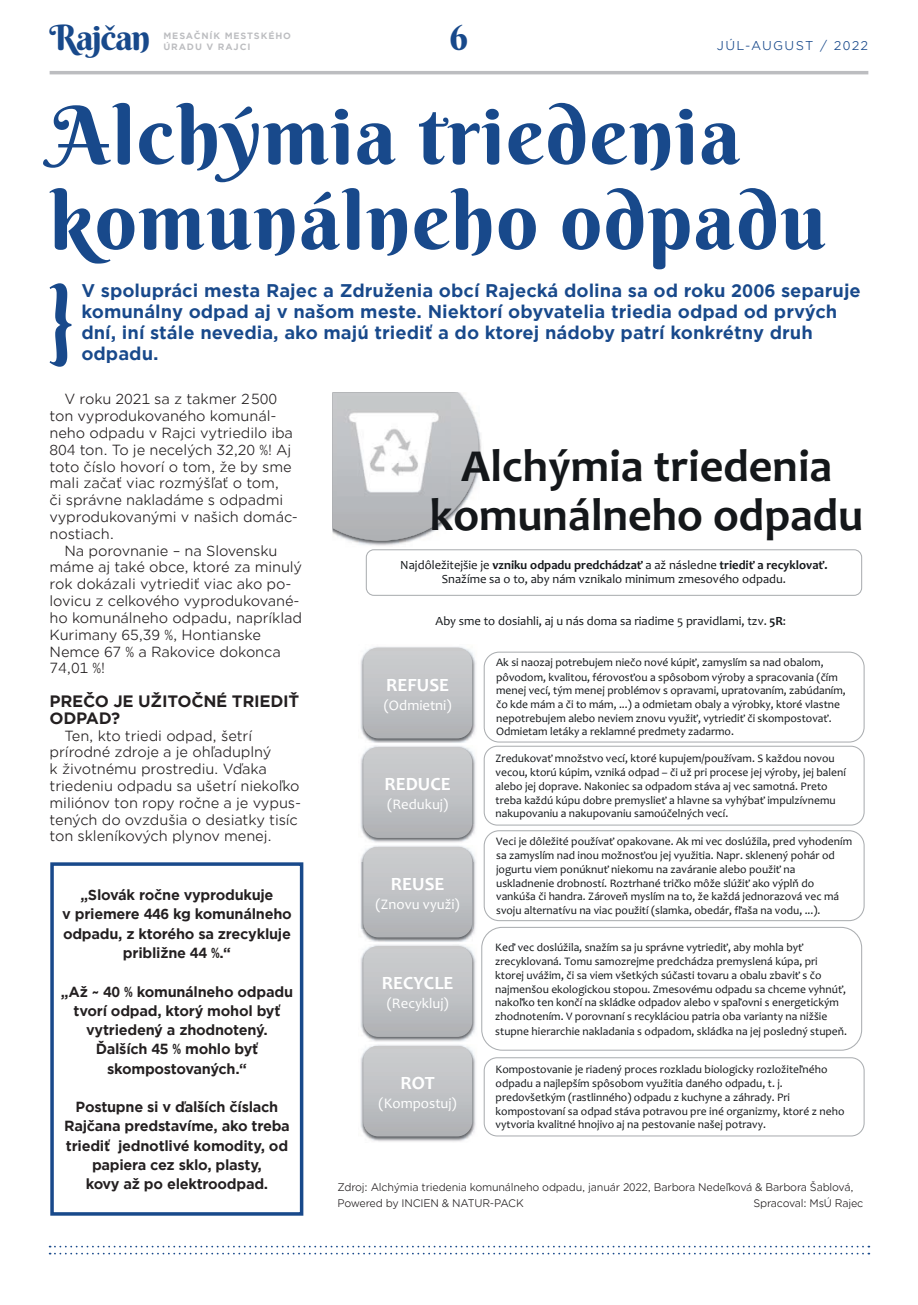
<style>
.page{position:relative;width:918px;height:1305px;background:#fff}
.page>*{position:absolute;margin:0;border:0;box-sizing:border-box;transform-origin:0 0}
.t1{font:80.5px/85.2px "Berkshire Swash";letter-spacing:.02em;color:#18498b}
.t2{font:700 46.2px/49.4px "Candara";color:#14171a;text-align:center}
.t3{font:35px "Berkshire Swash";letter-spacing:-.04em;color:#18498b}
.t4{font:700 18.9px "Candara";color:#fff}
.t5{font:700 17.5px/21px "Gotham Office";color:#18498b}
.t6{font:700 15.75px/16.8px "Gotham Office";letter-spacing:-.02em;color:#231f20}
.t7{font:14.7px "Candara";color:#fff}
.t8{font:14px/16.8px "Gotham Office";letter-spacing:-.01em;color:#231f20}
.t9{font:700 14px/19.2px "Gotham Office";letter-spacing:-.02em;color:#231f20;text-align:center}
.t10{font:12.6px/13.7px "Candara";color:#14171a;text-align:center}
.t11{font:12.25px "Gotham Office";letter-spacing:.1em;color:#18498b}
.t12{font:11.55px/14px "Candara";color:#14171a}
.t13{font:10.5px/15.8px "Gotham Office";letter-spacing:-.02em;color:#231f20}
.t14{font:700 8.75px/10.5px "Gotham Office";letter-spacing:.1em;color:#bcbdc0}
.s1{font-weight:700}
</style>
<div class="page">
<div style="left:50px;top:862px;width:253px;height:353px;border:4px solid #18498b"></div>
<hr style="left:50px;top:71px;width:818px;height:3px;background:#bcbdc0">
<svg style="left:50px;top:1245px;width:819px;height:9px"></svg>
<div style="left:366px;top:549px;width:496px;height:47px;border:1px solid #abaeb1;border-radius:8px"></div>
<img style="left:360px;top:652px;width:116px;height:290px">
<svg style="left:363px;top:647px;width:109px;height:91px;background:#bfc1c4"></svg>
<div style="left:484px;top:651px;width:380px;height:91px;border:1px solid #abaeb1;border-radius:15px"></div>
<div style="left:484px;top:746px;width:380px;height:79px;border:1px solid #abaeb1;border-radius:13px"></div>
<div style="left:484px;top:830px;width:380px;height:91px;border:1px solid #abaeb1;border-radius:15px"></div>
<div style="left:481px;top:927px;width:381px;height:123px;border:1px solid #abaeb1;border-radius:20px"></div>
<div style="left:484px;top:1057px;width:380px;height:79px;border:1px solid #abaeb1;border-radius:13px"></div>
<img style="left:360px;top:744px;width:116px;height:1px">
<svg style="left:363px;top:747px;width:109px;height:91px;background:#bfc1c3"></svg>
<img style="left:360px;top:843px;width:116px;height:1px">
<svg style="left:363px;top:846px;width:109px;height:91px;background:#bfc1c4"></svg>
<img style="left:360px;top:944px;width:116px;height:198px">
<svg style="left:363px;top:946px;width:109px;height:91px;background:#bfc1c3"></svg>
<img style="left:360px;top:1042px;width:116px;height:1px">
<svg style="left:363px;top:1045px;width:109px;height:91px;background:#bfc1c4"></svg>
<img style="left:347px;top:432px;width:135px;height:114px">
<svg style="left:332px;top:392px;width:147px;height:148px"></svg>
<img style="left:338px;top:396px;width:112px;height:112px">
<svg style="left:50px;top:283px;width:21px;height:84px"></svg>
<h3 class="t3" style="left:50px;top:15px;width:102px">Rajčan</h3>
<h3 class="t3" style="left:449px;top:15px;width:20px">6</h3>
<p class="t14" style="left:163px;top:31px;width:129px">MESAČNÍK MESTSKÉHO<br>ÚRADU V RAJCI</p>
<p class="t11" style="left:717px;top:37px;width:153px">JÚL-AUGUST / 2022</p>
<h1 class="t1" style="left:50px;top:93px;width:778px">Alchýmia triedenia komunálneho odpadu</h1>
<p class="t5" style="left:81px;top:280px;width:781px">V spolupráci mesta Rajec a Združenia obcí Rajecká dolina sa od roku 2006 separuje komunálny odpad aj v našom meste. Niektorí obyvatelia triedia odpad od prvých dní, iní stále nevedia, ako majú triediť a do ktorej nádoby patrí konkrétny druh odpadu.</p>
<p class="t8" style="left:50px;top:390px;width:250px;text-indent:15px">V roku 2021 sa z takmer 2 500 ton vyprodukovaného komunál&shy;neho odpadu v Rajci vytriedilo iba<br>804 ton. To je necelých 32,20 %! Aj toto číslo hovorí o tom, že by sme mali začať viac rozmýšľať o tom,<br>či správne nakladáme s odpadmi vyprodukovanými v našich domác&shy;nostiach.</p>
<p class="t8" style="left:50px;top:542px;width:254px;text-indent:15px">Na porovnanie – na Slovensku máme aj také obce, ktoré za minulý rok dokázali vytriediť viac ako po&shy;lovicu z celkového vyprodukované&shy;ho komunálneho odpadu, napríklad<br>Kurimany 65,39 %, Hontianske<br>Nemce 67 % a Rakovice dokonca<br>74,01 %!</p>
<h3 class="t6" style="left:50px;top:692px;width:251px">PREČO JE UŽITOČNÉ TRIEDIŤ<br>ODPAD?</h3>
<p class="t8" style="left:50px;top:726px;width:253px;text-indent:15px">Ten, kto triedi odpad, šetrí prírodné zdroje a je ohľaduplný<br>k životnému prostrediu. Vďaka triedeniu odpadu sa ušetrí niekoľko miliónov ton ropy ročne a je vypus&shy;tených do ovzdušia o desiatky tisíc ton skleníkových plynov menej.</p>
<p class="t9" style="left:62px;top:885px;width:231px">„Slovák ročne vyprodukuje<br>v priemere 446 kg komunálneho odpadu, z ktorého sa zrecykluje približne 44 %.“</p>
<p class="t9" style="left:61px;top:981px;width:234px">„Až ~ 40 % komunálneho odpadu tvorí odpad, ktorý mohol byť vytriedený a zhodnotený.<br>Ďalších 45 % mohlo byť skompostovaných.“</p>
<p class="t9" style="left:64px;top:1097px;width:227px">Postupne si v ďalších číslach<br>Rajčana predstavíme, ako treba triediť jednotlivé komodity, od papiera cez sklo, plasty,<br>kovy až po elektroodpad.</p>
<h2 class="t2" style="left:430px;top:441px;width:435px">Alchýmia triedenia komunálneho odpadu</h2>
<p class="t10" style="left:400px;top:558px;width:429px">Najdôležitejšie je <span class="s1">vzniku odpadu predchádzať</span> a až následne <span class="s1">triediť a recyklovať.<br></span>Snažíme sa o to, aby nám vznikalo minimum zmesového odpadu.</p>
<p class="t10" style="left:435px;top:614px;width:352px">Aby sme to dosiahli, aj u nás doma sa riadime 5 pravidlami, tzv. <span class="s1">5R</span>:</p>
<h3 class="t4" style="left:386px;top:673px;width:64px">REFUSE</h3>
<p class="t7" style="left:384px;top:695px;width:69px">(Odmietni)</p>
<h3 class="t4" style="left:384px;top:772px;width:68px">REDUCE</h3>
<p class="t7" style="left:387px;top:795px;width:63px">(Redukuj)</p>
<h3 class="t4" style="left:391px;top:872px;width:55px">REUSE</h3>
<p class="t7" style="left:376px;top:894px;width:86px">(Znovu využi)</p>
<h3 class="t4" style="left:382px;top:971px;width:73px">RECYCLE</h3>
<p class="t7" style="left:387px;top:994px;width:64px">(Recykluj)</p>
<h3 class="t4" style="left:400px;top:1070px;width:36px">ROT</h3>
<p class="t7" style="left:378px;top:1093px;width:80px">(Kompostuj)</p>
<p class="t12" style="left:496px;top:655px;width:351px">Ak si naozaj potrebujem niečo nové kúpiť, zamyslím sa nad obalom, pôvodom, kvalitou, férovosťou a spôsobom výroby a spracovania (čím menej vecí, tým menej problémov s opravami, upratovaním, zabúdaním, čo kde mám a či to mám, ...) a odmietam obaly a výrobky, ktoré vlastne nepotrebujem alebo neviem znovu využiť, vytriediť či skompostovať.<br>Odmietam letáky a reklamné predmety zadarmo.</p>
<p class="t12" style="left:495px;top:750px;width:352px">Zredukovať množstvo vecí, ktoré kupujem/používam. S každou novou vecou, ktorú kúpim, vzniká odpad – či už pri procese jej výroby, jej balení alebo jej doprave. Nakoniec sa odpadom stáva aj vec samotná. Preto treba každú kúpu dobre premyslieť a hlavne sa vyhýbať impulzívnemu nakupovaniu a nakupovaniu samoúčelných vecí.</p>
<p class="t12" style="left:496px;top:834px;width:357px">Veci je dôležité používať opakovane. Ak mi vec doslúžila, pred vyhodením sa zamyslím nad inou možnosťou jej využitia. Napr. sklenený pohár od jogurtu viem ponúknuť niekomu na zaváranie alebo použiť na uskladnenie drobností. Roztrhané tričko môže slúžiť ako výplň do vankúša či handra. Zároveň myslím na to, že každá jednorazová vec má svoju alternatívu na viac použití (slamka, obedár, fľaša na vodu, ...).</p>
<p class="t12" style="left:495px;top:940px;width:353px">Keď vec doslúžila, snažím sa ju správne vytriediť, aby mohla byť zrecyklovaná. Tomu samozrejme predchádza premyslená kúpa, pri ktorej uvážim, či sa viem všetkých súčasti tovaru a obalu zbaviť s čo najmenšou ekologickou stopou. Zmesovému odpadu sa chceme vyhnúť, nakoľko ten končí na skládke odpadov alebo v spaľovni s energetickým zhodnotením. V porovnaní s recykláciou patria oba varianty na nižšie stupne hierarchie nakladania s odpadom, skládka na jej posledný stupeň.</p>
<p class="t12" style="left:495px;top:1062px;width:350px">Kompostovanie je riadený proces rozkladu biologicky rozložiteľného odpadu a najlepším spôsobom využitia daného odpadu, t. j. predovšetkým (rastlinného) odpadu z kuchyne a záhrady. Pri kompostovaní sa odpad stáva potravou pre iné organizmy, ktoré z neho vytvoria kvalitné hnojivo aj na pestovanie našej potravy.</p>
<p class="t13" style="left:337px;top:1178px;width:518px">Zdroj: Alchýmia triedenia komunálneho odpadu, január 2022, Barbora Nedeľková &amp; Barbora Šablová,<br>Powered by INCIEN &amp; NATUR-PACK</p>
<p class="t13" style="left:753px;top:1194px;width:111px">Spracoval: MsÚ Rajec</p>
</div>
